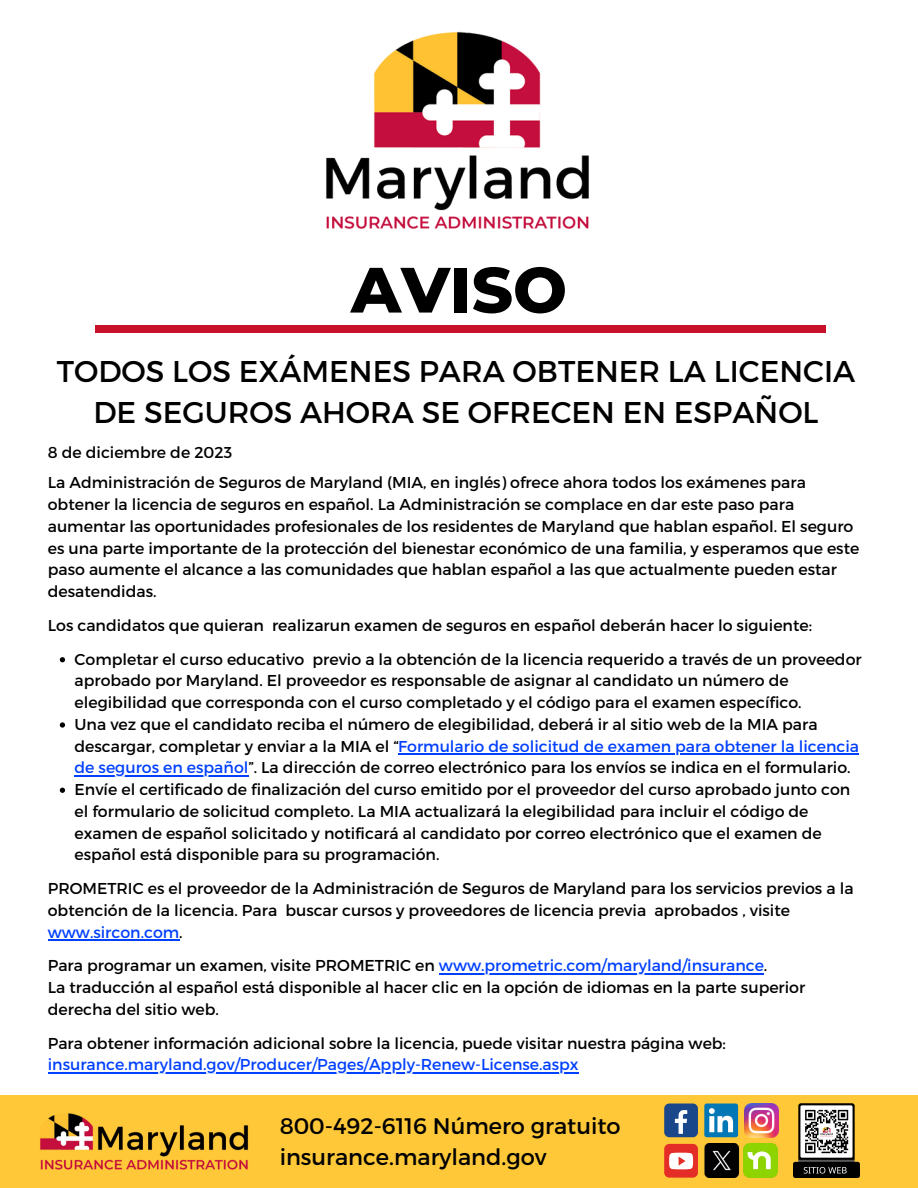
<style>
.page{position:relative;width:918px;height:1188px;background:#fff}
.page>*{position:absolute;margin:0;border:0;box-sizing:border-box;transform-origin:0 0}
.t1{font:800 63.9px "Montserrat";color:#000}
.t2{font:30px/41.7px "Montserrat";color:#000;text-align:center}
.t3{font:22.5px "Montserrat";color:#000}
.t4{font:15.75px/21.8px "Montserrat";color:#000}
.s1{color:#0040ff}
</style>
<div class="page">
<div style="left:95px;top:325px;width:731px;height:7px;background:#c8122c"></div>
<div style="left:0;top:1096px;width:918px;height:92px;background:#ffc838"></div>
<img style="left:40px;top:1113px;width:209px;height:57px">
<div style="left:664px;top:1104px;width:34px;height:33px;background:#1a4789;border-radius:5px"></div>
<svg style="left:675px;top:1110px;width:12px;height:24px"></svg>
<div style="left:704px;top:1104px;width:34px;height:33px;background:#0177b5;border-radius:2px"></div>
<svg style="left:709px;top:1108px;width:24px;height:24px"></svg>
<img style="left:744px;top:1104px;width:34px;height:33px">
<div style="left:664px;top:1144px;width:34px;height:34px;background:#e52d27;border-radius:5px"></div>
<svg style="left:669px;top:1153px;width:24px;height:16px"></svg>
<img style="left:744px;top:1144px;width:34px;height:34px">
<img style="left:326px;top:31px;width:263px;height:198px">
<img style="left:704px;top:1144px;width:35px;height:34px">
<img style="left:793px;top:1104px;width:67px;height:74px">
<svg style="left:60px;top:657px;width:5px;height:5px"></svg>
<svg style="left:60px;top:722px;width:5px;height:6px"></svg>
<hr style="left:398px;top:753px;width:461px;height:2px;background:#0040ff">
<hr style="left:75px;top:775px;width:108px;height:1px;background:#0040ff">
<hr style="left:183px;top:775px;width:65px;height:1px;background:#0040ff">
<svg style="left:60px;top:788px;width:5px;height:5px"></svg>
<hr style="left:48px;top:939px;width:131px;height:2px;background:#0040ff">
<hr style="left:439px;top:973px;width:325px;height:1px;background:#0040ff">
<hr style="left:48px;top:1072px;width:531px;height:1px;background:#0040ff">
<p class="t1" style="left:351px;top:251px;width:218px">AVISO</p>
<p class="t2" style="left:57px;top:349px;width:800px">TODOS LOS EXÁMENES PARA OBTENER LA LICENCIA<br>DE SEGUROS AHORA SE OFRECEN EN ESPAÑOL</p>
<p class="t4" style="left:48px;top:441px;width:186px">8 de diciembre de 2023</p>
<p class="t4" style="left:48px;top:471px;width:813px">La Administración de Seguros de Maryland (MIA, en inglés) ofrece ahora todos los exámenes para obtener la licencia de seguros en español. La Administración se complace en dar este paso para aumentar las oportunidades profesionales de los residentes de Maryland que hablan español. El seguro es una parte importante de la protección del bienestar económico de una familia, y esperamos que este paso aumente el alcance a las comunidades que hablan español a las que actualmente pueden estar desatendidas.</p>
<p class="t4" style="left:48px;top:614px;width:766px">Los candidatos que quieran realizarun examen de seguros en español deberán hacer lo siguiente:</p>
<p class="t4" style="left:75px;top:647px;width:789px">Completar el curso educativo previo a la obtención de la licencia requerido a través de un proveedor aprobado por Maryland. El proveedor es responsable de asignar al candidato un número de elegibilidad que corresponda con el curso completado y el código para el examen específico.</p>
<p class="t4" style="left:75px;top:713px;width:786px">Una vez que el candidato reciba el número de elegibilidad, deberá ir al sitio web de la MIA para descargar, completar y enviar a la MIA el “<span class="s1">Formulario de solicitud de examen para obtener la licencia de seguros en español</span>”. La dirección de correo electrónico para los envíos se indica en el formulario.</p>
<p class="t4" style="left:75px;top:778px;width:777px">Envíe el certificado de finalización del curso emitido por el proveedor del curso aprobado junto con el formulario de solicitud completo. La MIA actualizará la elegibilidad para incluir el código de examen de español solicitado y notificará al candidato por correo electrónico que el examen de español está disponible para su programación.</p>
<p class="t4" style="left:48px;top:877px;width:807px">PROMETRIC es el proveedor de la Administración de Seguros de Maryland para los servicios previos a la obtención de la licencia. Para buscar cursos y proveedores de licencia previa aprobados , visite <span class="s1">www.sircon.com</span>.</p>
<p class="t4" style="left:48px;top:954px;width:721px">Para programar un examen, visite PROMETRIC en <span class="s1">www.prometric.com/maryland/insurance</span>.</p>
<p class="t4" style="left:48px;top:976px;width:759px">La traducción al español está disponible al hacer clic en la opción de idiomas en la parte superior derecha del sitio web.</p>
<p class="t4" style="left:48px;top:1031px;width:680px">Para obtener información adicional sobre la licencia, puede visitar nuestra página web: <span class="s1">insurance.maryland.gov/Producer/Pages/Apply-Renew-License.aspx</span></p>
<p class="t3" style="left:280px;top:1111px;width:343px">800-492-6116 Número gratuito</p>
<p class="t3" style="left:280px;top:1142px;width:269px">insurance.maryland.gov</p>
</div>
